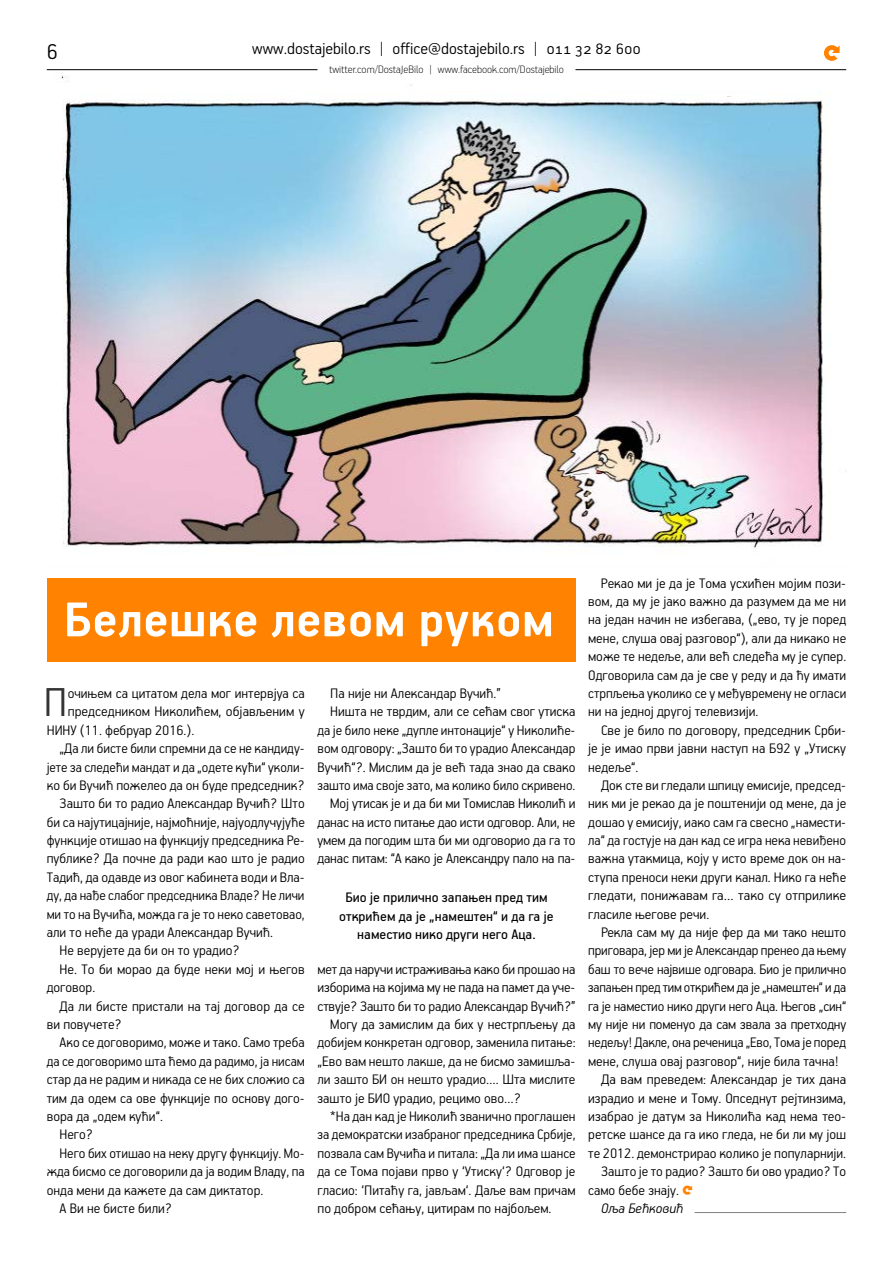
<style>
.page{position:relative;width:893px;height:1263px;background:#fff}
.page>*{position:absolute;margin:0;border:0;box-sizing:border-box;transform-origin:0 0}
.t1{font:700 54.75px "PF Handbook Pro";letter-spacing:.005em;color:#fff}
.t2{font:300 45.3px "PF Handbook Pro";color:#333}
.t3{font:300 24px "PF Handbook Pro";color:#000}
.t4{font:300 18px "PF Handbook Pro";color:#000}
.t5{font:300 15.45px/18.5px "PF Handbook Pro";color:#000;text-align:justify}
.t6{font:15.45px/18.6px "PF Handbook Pro";color:#000;text-align:center}
.t7{font:300 15.45px "PF Handbook Pro";color:#000;scale:.96 1}
.t8{font:italic 300 15.45px "PF Handbook Pro";color:#000}
.t9{font:100 12px "PF Handbook Pro";color:#000}
.s1{font-family:"IFDJB Strelica";font-weight:400;font-size:21px;color:#ff8300}
</style>
<div class="page">
<hr style="left:47px;top:69px;width:270px;height:1px;background:#000">
<hr style="left:575px;top:69px;width:271px;height:1px;background:#000">
<svg style="left:824px;top:45px;width:16px;height:16px"></svg>
<div style="left:47px;top:578px;width:528px;height:83px;background:#ff8300"></div>
<hr style="left:694px;top:1212px;width:152px;height:1px;background:#808080">
<img style="left:61px;top:75px;width:762px;height:474px">
<h3 class="t3" style="left:47px;top:37px;width:13px">6</h3>
<p class="t4" style="left:252px;top:38px;width:390px">www.dostajebilo.rs | office@dostajebilo.rs | 011 32 82 600</p>
<p class="t9" style="left:329px;top:62px;width:236px">twitter.com/DostaJeBilo | www.facebook.com/Dostajebilo</p>
<h1 class="t1" style="left:64px;top:586px;width:492px">Белешке левом руком</h1>
<h2 class="t2" style="left:44px;top:675px;width:26px">П</h2>
<p class="t5" style="left:68px;top:683px;width:239px">очињем са цитатом дела мог интервјуа са</p>
<p class="t5" style="left:68px;top:702px;width:239px">председником Николићем, објављеним у</p>
<p class="t5" style="left:47px;top:720px;width:149px">НИНУ (11. фебруар 2016.).</p>
<p class="t5" style="left:60px;top:738px;width:247px">„Да ли бисте били спремни да се не кандиду-</p>
<p class="t5" style="left:47px;top:757px;width:259px">јете за следећи мандат и да „одете кући“ уколи-</p>
<p class="t5" style="left:47px;top:775px;width:259px">ко би Вучић пожелео да он буде председник?</p>
<p class="t5" style="left:60px;top:794px;width:247px">Зашто би то радио Александар Вучић? Што</p>
<p class="t5" style="left:47px;top:812px;width:260px">би са најутицајније, најмоћније, најуодлучујуће</p>
<p class="t5" style="left:47px;top:830px;width:259px">функције отишао на функцију председника Ре-</p>
<p class="t5" style="left:47px;top:849px;width:259px">публике? Да почне да ради као што је радио</p>
<p class="t5" style="left:47px;top:867px;width:259px">Тадић, да одавде из овог кабинета води и Вла-</p>
<p class="t5" style="left:47px;top:886px;width:259px">ду, да нађе слабог председника Владе? Не личи</p>
<p class="t5" style="left:47px;top:904px;width:259px">ми то на Вучића, можда га је то неко саветовао,</p>
<p class="t5" style="left:47px;top:922px;width:228px">али то неће да уради Александар Вучић.</p>
<p class="t5" style="left:60px;top:941px;width:182px">Не верујете да би он то урадио?</p>
<p class="t5" style="left:60px;top:959px;width:247px">Не. То би морао да буде неки мој и његов</p>
<p class="t5" style="left:47px;top:978px;width:50px">договор.</p>
<p class="t5" style="left:60px;top:996px;width:247px">Да ли бисте пристали на тај договор да се</p>
<p class="t5" style="left:47px;top:1014px;width:77px">ви повучете?</p>
<p class="t5" style="left:60px;top:1033px;width:247px">Ако се договоримо, може и тако. Само треба</p>
<p class="t5" style="left:47px;top:1051px;width:259px">да се договоримо шта ћемо да радимо, ја нисам</p>
<p class="t5" style="left:47px;top:1069px;width:260px">стар да не радим и никада се не бих сложио са</p>
<p class="t5" style="left:47px;top:1088px;width:259px">тим да одем са ове функције по основу дого-</p>
<p class="t5" style="left:47px;top:1106px;width:118px">вора да „одем кући“.</p>
<p class="t5" style="left:60px;top:1125px;width:35px">Него?</p>
<p class="t5" style="left:60px;top:1143px;width:247px">Него бих отишао на неку другу функцију. Мо-</p>
<p class="t5" style="left:47px;top:1161px;width:260px">жда бисмо се договорили да ја водим Владу, па</p>
<p class="t5" style="left:47px;top:1180px;width:218px">онда мени да кажете да сам диктатор.</p>
<p class="t5" style="left:60px;top:1198px;width:114px">А Ви не бисте били?</p>
<p class="t5" style="left:330px;top:683px;width:172px">Па није ни Александар Вучић.”</p>
<p class="t5" style="left:330px;top:702px;width:247px">Ништа не тврдим, али се сећам свог утиска</p>
<p class="t5" style="left:317px;top:720px;width:259px">да је било неке „дупле интонације“ у Николиће-</p>
<p class="t5" style="left:317px;top:738px;width:259px">вом одговору: „Зашто би то урадио Александар</p>
<p class="t5" style="left:317px;top:757px;width:259px">Вучић“?. Мислим да је већ тада знао да свако</p>
<p class="t5" style="left:317px;top:775px;width:259px">зашто има своје зато, ма колико било скривено.</p>
<p class="t5" style="left:330px;top:794px;width:247px">Мој утисак је и да би ми Томислав Николић и</p>
<p class="t5" style="left:317px;top:812px;width:259px">данас на исто питање дао исти одговор. Али, не</p>
<p class="t5" style="left:317px;top:830px;width:259px">умем да погодим шта би ми одговорио да га то</p>
<p class="t5" style="left:317px;top:849px;width:259px">данас питам: “А како је Александру пало на па-</p>
<p class="t6" style="left:339px;top:888px;width:216px">Био је прилично запањен пред тим открићем да је „намештен“ и да га је наместио нико други него Аца.</p>
<p class="t5" style="left:317px;top:959px;width:259px">мет да наручи истраживања како би прошао на</p>
<p class="t5" style="left:317px;top:977px;width:259px">изборима на којима му не пада на памет да уче-</p>
<p class="t5" style="left:317px;top:996px;width:259px">ствује? Зашто би то радио Александар Вучић?”</p>
<p class="t5" style="left:330px;top:1014px;width:247px">Могу да замислим да бих у нестрпљењу да</p>
<p class="t5" style="left:317px;top:1033px;width:260px">добијем конкретан одговор, заменила питање:</p>
<p class="t5" style="left:317px;top:1051px;width:259px">„Ево вам нешто лакше, да не бисмо замишља-</p>
<p class="t5" style="left:317px;top:1069px;width:259px">ли зашто БИ он нешто урадио…. Шта мислите</p>
<p class="t5" style="left:317px;top:1088px;width:205px">зашто је БИО урадио, рецимо ово…?</p>
<p class="t5" style="left:330px;top:1106px;width:247px">*На дан кад је Николић званично проглашен</p>
<p class="t5" style="left:317px;top:1125px;width:260px">за демократски изабраног председника Србије,</p>
<p class="t5" style="left:317px;top:1143px;width:260px">позвала сам Вучића и питала: „Да ли има шансе</p>
<p class="t5" style="left:317px;top:1161px;width:259px">да се Тома појави прво у ‘Утиску‘? Одговор је</p>
<p class="t5" style="left:317px;top:1180px;width:259px">гласио: ‘Питаћу га, јављам‘. Даље вам причам</p>
<p class="t5" style="left:317px;top:1198px;width:235px">по добром сећању, цитирам по најбољем.</p>
<p class="t5" style="left:588px;top:573px;width:260px;text-indent:13px">Рекао ми је да је Тома усхићен мојим пози&shy;вом, да му је јако важно да разумем да ме ни на један начин не избегава, („ево, ту је поред мене, слуша овај разговор“), али да никако не може те недеље, али већ следећа му је супер.<br>Одговорила сам да је све у реду и да ћу имати стрпљења уколико се у међувремену не огласи ни на једној другој телевизији.</p>
<p class="t5" style="left:588px;top:720px;width:259px;text-indent:13px">Све је било по договору, председник Срби&shy;је је имао први јавни наступ на Б92 у „Утиску недеље“.</p>
<p class="t5" style="left:588px;top:775px;width:259px;text-indent:13px">Док сте ви гледали шпицу емисије, председ&shy;ник ми је рекао да је поштенији од мене, да је дошао у емисију, иако сам га свесно „намести&shy;ла“ да гостује на дан кад се игра нека невиђено важна утакмица, коју у исто време док он на&shy;ступа преноси неки други канал. Нико га неће гледати, понижавам га… тако су отприлике гласиле његове речи.</p>
<p class="t5" style="left:601px;top:922px;width:247px">Рекла сам му да није фер да ми тако нешто</p>
<p class="t5" style="left:588px;top:941px;width:259px">приговара, јер ми је Александар пренео да њему</p>
<p class="t5" style="left:588px;top:959px;width:259px">баш то вече највише одговара. Био је прилично</p>
<p class="t7" style="left:588px;top:978px;width:270px">запањен пред тим открићем да је „намештен“ и да</p>
<p class="t5" style="left:588px;top:996px;width:259px">га је наместио нико други него Аца. Његов „син“</p>
<p class="t5" style="left:588px;top:1014px;width:260px">му није ни поменуо да сам звала за претходну</p>
<p class="t5" style="left:588px;top:1033px;width:259px">недељу! Дакле, она реченица „Ево, Тома је поред</p>
<p class="t5" style="left:588px;top:1051px;width:252px">мене, слуша овај разговор“, није била тачна!</p>
<p class="t5" style="left:601px;top:1069px;width:247px">Да вам преведем: Александар је тих дана</p>
<p class="t5" style="left:588px;top:1088px;width:259px">израдио и мене и Тому. Опседнут рејтинзима,</p>
<p class="t5" style="left:588px;top:1106px;width:259px">изабрао је датум за Николића кад нема тео-</p>
<p class="t5" style="left:588px;top:1125px;width:259px">ретске шансе да га ико гледа, не би ли му још</p>
<p class="t5" style="left:588px;top:1143px;width:259px">те 2012. демонстрирао колико је популарнији.</p>
<p class="t5" style="left:601px;top:1161px;width:246px">Зашто је то радио? Зашто би ово урадио? То</p>
<p class="t5" style="left:588px;top:1180px;width:106px">само бебе знају. <span class="s1">•</span></p>
<p class="t8" style="left:601px;top:1199px;width:84px">Оља Бећковић</p>
</div>
